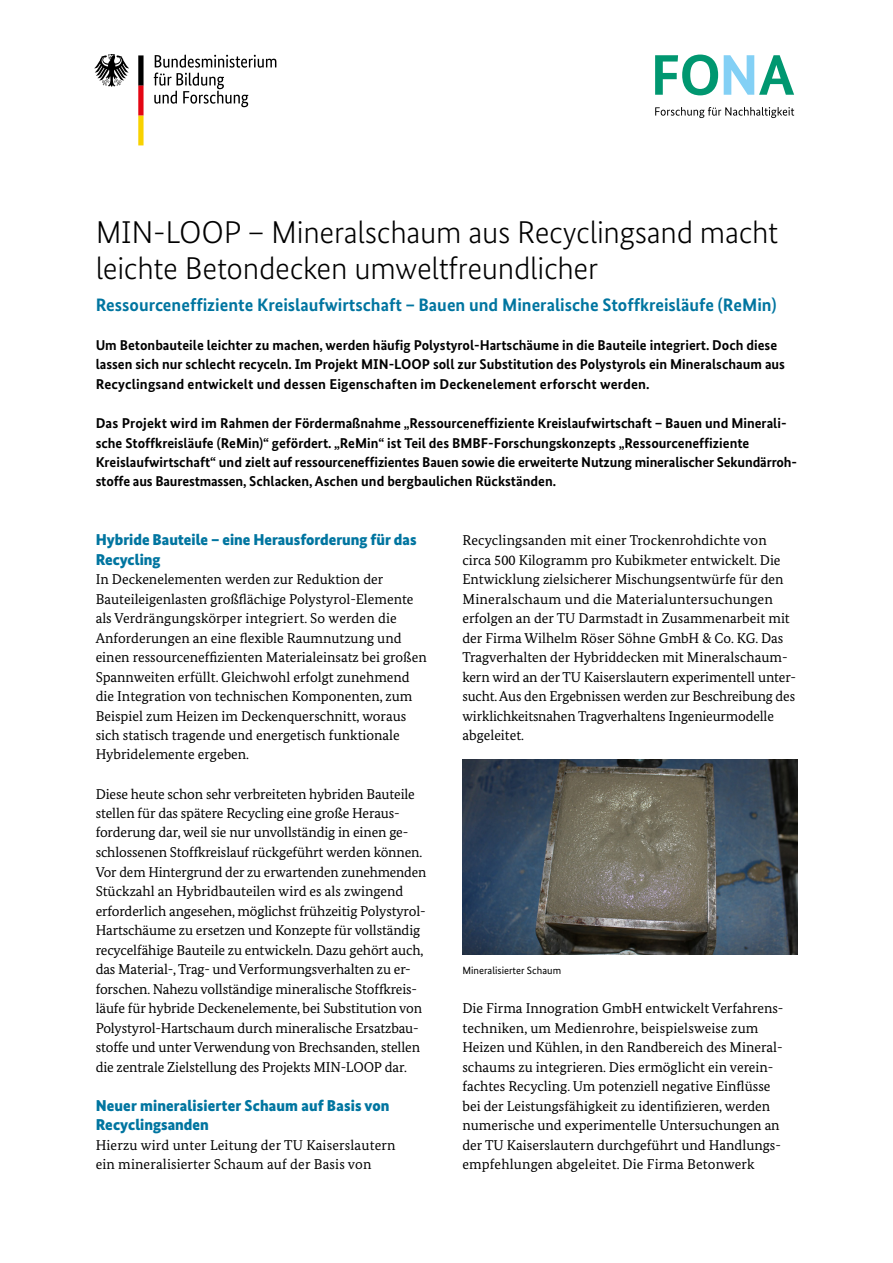
<style>
.page{position:relative;width:893px;height:1263px;background:#fff}
.page>*{position:absolute;margin:0;border:0;box-sizing:border-box;transform-origin:0 0}
.t1{font:300 31.5px/36px "Bundes Sans";letter-spacing:-.01em;color:#000}
.t2{font:700 18px "Bundes Sans";color:#0075a0}
.t3{font:900 15.75px/19.5px "Bundes Sans";color:#0075a0}
.t4{font:14.25px/19.5px "Bundes Serif";color:#000}
.t5{font:700 14.25px/19.5px "Bundes Sans";color:#000}
.t6{font:10.5px "Bundes Sans";color:#000}
</style>
<div class="page">
<img style="left:462px;top:759px;width:335px;height:195px">
<svg style="left:154px;top:55px;width:122px;height:52px"></svg>
<svg style="left:94px;top:54px;width:35px;height:33px"></svg>
<svg style="left:138px;top:55px;width:6px;height:90px"></svg>
<svg style="left:655px;top:55px;width:63px;height:40px"></svg>
<svg style="left:724px;top:55px;width:70px;height:40px"></svg>
<svg style="left:655px;top:107px;width:139px;height:11px"></svg>
<h1 class="t1" style="left:96px;top:214px;width:684px">MIN-LOOP – Mineralschaum aus Recyclingsand macht leichte Betondecken umweltfreundlicher</h1>
<p class="t2" style="left:96px;top:294px;width:682px">Ressourceneffiziente Kreislaufwirtschaft – Bauen und Mineralische Stoffkreisläufe (ReMin)</p>
<p class="t5" style="left:96px;top:335px;width:691px">Um Betonbauteile leichter zu machen, werden häufig Polystyrol-Hartschäume in die Bauteile integriert. Doch diese lassen sich nur schlecht recyceln. Im Projekt MIN-LOOP soll zur Substitution des Polystyrols ein Mineralschaum aus<br>Recyclingsand entwickelt und dessen Eigenschaften im Deckenelement erforscht werden.</p>
<p class="t5" style="left:96px;top:413px;width:703px">Das Projekt wird im Rahmen der Fördermaßnahme „Ressourceneffiziente Kreislaufwirtschaft – Bauen und Minerali&shy;sche Stoffkreisläufe (ReMin)“ gefördert. „ReMin“ ist Teil des BMBF-Forschungskonzepts „Ressourceneffiziente Kreislaufwirtschaft“ und zielt auf ressourceneffizientes Bauen sowie die erweiterte Nutzung mineralischer Sekundärroh&shy;stoffe aus Baurestmassen, Schlacken, Aschen und bergbaulichen Rückständen.</p>
<p class="t3" style="left:96px;top:530px;width:322px">Hybride Bauteile – eine Herausforderung für das<br>Recycling</p>
<p class="t4" style="left:96px;top:569px;width:333px">In Deckenelementen werden zur Reduktion der Bauteileigenlasten großflächige Polystyrol-Elemente als Verdrängungskörper integriert. So werden die Anforderungen an eine flexible Raumnutzung und einen ressourceneffizienten Materialeinsatz bei großen Spannweiten erfüllt. Gleichwohl erfolgt zunehmend die Integration von technischen Komponenten, zum Beispiel zum Heizen im Deckenquerschnitt, woraus sich statisch tragende und energetisch funktionale Hybridelemente ergeben.</p>
<p class="t4" style="left:96px;top:784px;width:332px">Diese heute schon sehr verbreiteten hybriden Bauteile stellen für das spätere Recycling eine große Heraus&shy;forderung dar, weil sie nur unvollständig in einen ge&shy;schlossenen Stoffkreislauf rückgeführt werden können.<br>Vor dem Hintergrund der zu erwartenden zunehmenden Stückzahl an Hybridbauteilen wird es als zwingend erforderlich angesehen, möglichst frühzeitig Polystyrol-Hartschäume zu ersetzen und Konzepte für vollständig recycelfähige Bauteile zu entwickeln. Dazu gehört auch, das Material-, Trag- und Verformungsverhalten zu er&shy;forschen. Nahezu vollständige mineralische Stoffkreis&shy;läufe für hybride Deckenelemente, bei Substitution von Polystyrol-Hartschaum durch mineralische Ersatzbau&shy;stoffe und unter Verwendung von Brechsanden, stellen die zentrale Zielstellung des Projekts MIN-LOOP dar.</p>
<p class="t3" style="left:96px;top:1095px;width:295px">Neuer mineralisierter Schaum auf Basis von<br>Recyclingsanden</p>
<p class="t4" style="left:96px;top:1135px;width:301px">Hierzu wird unter Leitung der TU Kaiserslautern ein mineralisierter Schaum auf der Basis von</p>
<p class="t4" style="left:462px;top:530px;width:334px">Recyclingsanden mit einer Trockenrohdichte von circa 500 Kilogramm pro Kubikmeter entwickelt. Die Entwicklung zielsicherer Mischungsentwürfe für den Mineralschaum und die Materialuntersuchungen erfolgen an der TU Darmstadt in Zusammenarbeit mit der Firma Wilhelm Röser Söhne GmbH &amp; Co. KG. Das Tragverhalten der Hybriddecken mit Mineralschaum&shy;kern wird an der TU Kaiserslautern experimentell unter&shy;sucht. Aus den Ergebnissen werden zur Beschreibung des wirklichkeitsnahen Tragverhaltens Ingenieurmodelle abgeleitet.</p>
<p class="t6" style="left:462px;top:964px;width:100px">Mineralisierter Schaum</p>
<p class="t4" style="left:462px;top:998px;width:322px">Die Firma Innogration GmbH entwickelt Verfahrens&shy;techniken, um Medienrohre, beispielsweise zum Heizen und Kühlen, in den Randbereich des Mineral&shy;schaums zu integrieren. Dies ermöglicht ein verein&shy;fachtes Recycling. Um potenziell negative Einflüsse bei der Leistungsfähigkeit zu identifizieren, werden numerische und experimentelle Untersuchungen an der TU Kaiserslautern durchgeführt und Handlungs&shy;empfehlungen abgeleitet. Die Firma Betonwerk</p>
</div>
